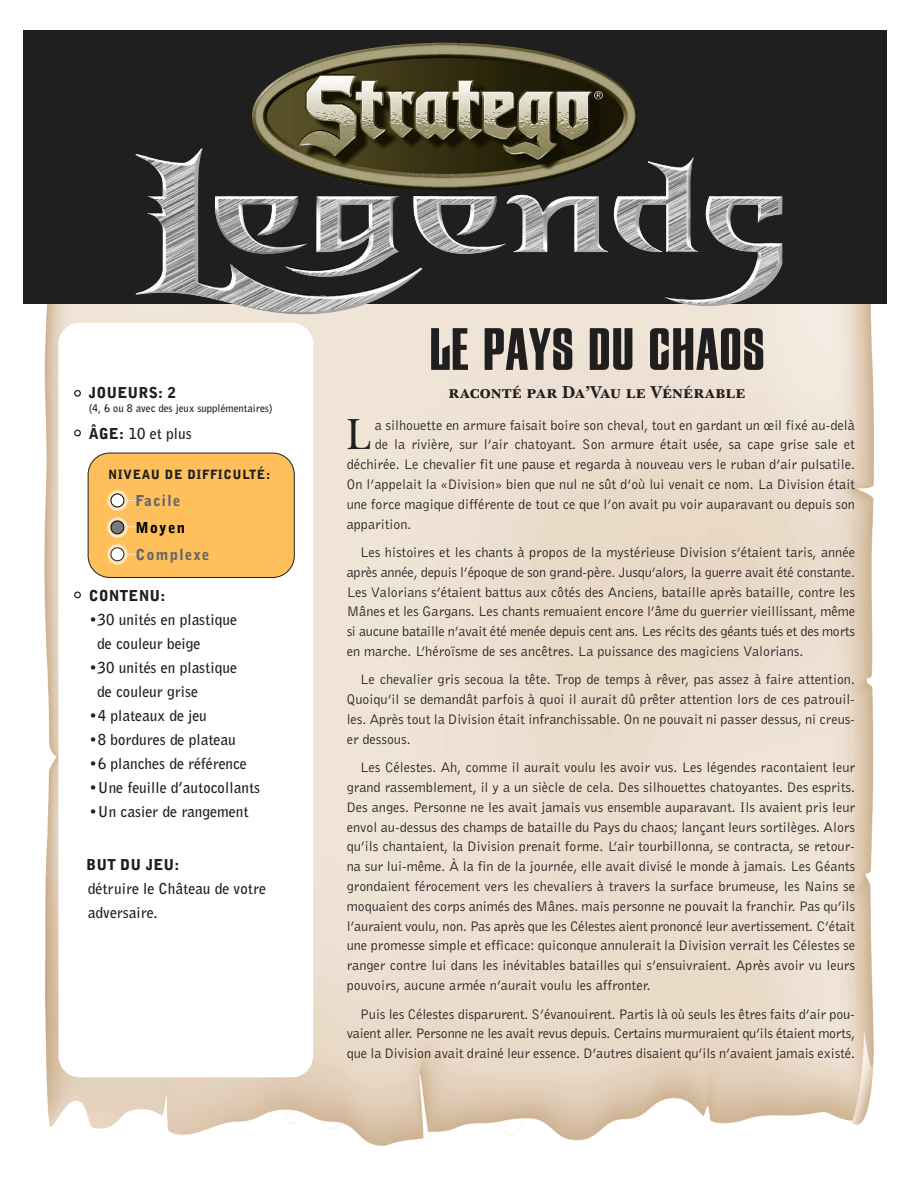
<style>
.page{position:relative;width:914px;height:1188px;background:#fff}
.page>*{position:absolute;margin:0;border:0;box-sizing:border-box;transform-origin:0 0}
.t1{font:55.5px "Cg Fiorello Cd";letter-spacing:.02em;color:#201f20;scale:1.1 1}
.t2{font:45.6px "New Baskerville SC";color:#201f20;scale:.85 1}
.t3{font:18px "New Baskerville Bold SC";color:#201f20}
.t4{font:700 15px/24px "Bell Gothic BT";letter-spacing:.01em;color:#201f20}
.t5{font:900 15px "Bell Gothic BT";letter-spacing:.01em;color:#201f20}
.t6{font:900 15px "Bell Gothic BT";letter-spacing:.09em;color:#666}
.t7{font:900 15px "Bell Gothic BT";letter-spacing:.09em;color:#000}
.t8{font:14.25px/19.8px "Bell Gothic BT";color:#201f20;text-align:justify}
.t9{font:900 12.75px "Bell Gothic BT";letter-spacing:.05em;color:#201f20}
.t10{font:700 10.5px "Bell Gothic BT";letter-spacing:.01em;color:#201f20}
.s1{font-weight:900}
</style>
<div class="page">
<img style="left:44px;top:30px;width:843px;height:1116px">
<div style="left:23px;top:30px;width:863px;height:274px;background:#201f20"></div>
<div style="left:58px;top:323px;width:255px;height:754px;background:#fff;border-radius:21px"></div>
<div style="left:88px;top:453px;width:206px;height:125px;background:#ffbf5a;border:1px solid #201f20;border-radius:22px"></div>
<svg style="left:74px;top:430px;width:7px;height:6px"></svg>
<svg style="left:75px;top:431px;width:5px;height:4px"></svg>
<svg style="left:74px;top:390px;width:7px;height:7px"></svg>
<svg style="left:75px;top:391px;width:5px;height:4px"></svg>
<svg style="left:74px;top:592px;width:7px;height:6px"></svg>
<svg style="left:75px;top:593px;width:5px;height:4px"></svg>
<svg style="left:107px;top:544px;width:21px;height:21px"></svg>
<div style="left:111px;top:547px;width:13px;height:14px;background:#fff;border:1px solid #201f20;border-radius:50%"></div>
<svg style="left:107px;top:517px;width:21px;height:21px"></svg>
<div style="left:111px;top:521px;width:13px;height:13px;background:#75787d;border:1px solid #000;border-radius:50%"></div>
<svg style="left:107px;top:490px;width:21px;height:21px"></svg>
<div style="left:111px;top:494px;width:13px;height:13px;background:#fff;border:1px solid #000;border-radius:50%"></div>
<svg style="left:126px;top:500px;width:12px;height:1px"></svg>
<svg style="left:125px;top:526px;width:13px;height:1px"></svg>
<svg style="left:126px;top:554px;width:12px;height:1px"></svg>
<img style="left:135px;top:148px;width:371px;height:167px">
<img style="left:252px;top:43px;width:386px;height:147px">
<p class="t5" style="left:89px;top:387px;width:89px">JOUEURS: 2</p>
<p class="t10" style="left:89px;top:404px;width:185px">(4, 6 ou 8 avec des jeux supplémentaires)</p>
<p class="t4" style="left:89px;top:423px;width:104px"><span class="s1">ÂGE:</span> 10 et plus</p>
<p class="t9" style="left:108px;top:470px;width:164px">NIVEAU DE DIFFICULTÉ:</p>
<p class="t6" style="left:135px;top:495px;width:46px">Facile</p>
<p class="t7" style="left:135px;top:522px;width:51px">Moyen</p>
<p class="t6" style="left:135px;top:549px;width:75px">Complexe</p>
<p class="t5" style="left:89px;top:590px;width:78px">CONTENU:</p>
<p class="t4" style="left:97px;top:609px;width:141px;text-indent:-9px">•30 unités en plastique de couleur beige</p>
<p class="t4" style="left:97px;top:657px;width:141px;text-indent:-9px">•30 unités en plastique de couleur grise</p>
<p class="t4" style="left:89px;top:705px;width:120px">•4 plateaux de jeu</p>
<p class="t4" style="left:89px;top:729px;width:148px">•8 bordures de plateau</p>
<p class="t4" style="left:89px;top:753px;width:159px">•6 planches de référence</p>
<p class="t4" style="left:89px;top:777px;width:173px">•Une feuille d’autocollants</p>
<p class="t4" style="left:89px;top:801px;width:161px">•Un casier de rangement</p>
<p class="t5" style="left:86px;top:860px;width:95px">BUT DU JEU:</p>
<p class="t4" style="left:88px;top:878px;width:179px">détruire le Château de votre adversaire.</p>
<h1 class="t1" style="left:429px;top:327px;width:306px">LE PAYS DU CHAOS</h1>
<p class="t3" style="left:448px;top:386px;width:298px">raconté par Da’Vau le Vénérable</p>
<h2 class="t2" style="left:346px;top:419px;width:30px">L</h2>
<p class="t8" style="left:375px;top:416px;width:481px">a silhouette en armure faisait boire son cheval, tout en gardant un œil fixé au-delà</p>
<p class="t8" style="left:375px;top:436px;width:481px">de la rivière, sur l’air chatoyant. Son armure était usée, sa cape grise sale et</p>
<p class="t8" style="left:346px;top:456px;width:510px">déchirée. Le chevalier fit une pause et regarda à nouveau vers le ruban d’air pulsatile.</p>
<p class="t8" style="left:346px;top:475px;width:510px">On l’appelait la «Division» bien que nul ne sût d’où lui venait ce nom. La Division était</p>
<p class="t8" style="left:346px;top:495px;width:510px">une force magique différente de tout ce que l’on avait pu voir auparavant ou depuis son</p>
<p class="t8" style="left:346px;top:515px;width:66px">apparition.</p>
<p class="t8" style="left:346px;top:543px;width:510px;text-indent:14px">Les histoires et les chants à propos de la mystérieuse Division s’étaient taris, année après année, depuis l’époque de son grand-père. Jusqu’alors, la guerre avait été constante.<br>Les Valorians s’étaient battus aux côtés des Anciens, bataille après bataille, contre les Mânes et les Gargans. Les chants remuaient encore l’âme du guerrier vieillissant, même si aucune bataille n’avait été menée depuis cent ans. Les récits des géants tués et des morts en marche. L’héroïsme de ses ancêtres. La puissance des magiciens Valorians.</p>
<p class="t8" style="left:346px;top:671px;width:510px;text-indent:14px">Le chevalier gris secoua la tête. Trop de temps à rêver, pas assez à faire attention.<br>Quoiqu’il se demandât parfois à quoi il aurait dû prêter attention lors de ces patrouil&shy;les. Après tout la Division était infranchissable. On ne pouvait ni passer dessus, ni creus&shy;er dessous.</p>
<p class="t8" style="left:346px;top:759px;width:510px;text-indent:14px">Les Célestes. Ah, comme il aurait voulu les avoir vus. Les légendes racontaient leur grand rassemblement, il y a un siècle de cela. Des silhouettes chatoyantes. Des esprits.<br>Des anges. Personne ne les avait jamais vus ensemble auparavant. Ils avaient pris leur envol au-dessus des champs de bataille du Pays du chaos; lançant leurs sortilèges. Alors qu’ils chantaient, la Division prenait forme. L’air tourbillonna, se contracta, se retour&shy;na sur lui-même. À la fin de la journée, elle avait divisé le monde à jamais. Les Géants grondaient férocement vers les chevaliers à travers la surface brumeuse, les Nains se moquaient des corps animés des Mânes. mais personne ne pouvait la franchir. Pas qu’ils l’auraient voulu, non. Pas après que les Célestes aient prononcé leur avertissement. C’était une promesse simple et efficace: quiconque annulerait la Division verrait les Célestes se ranger contre lui dans les inévitables batailles qui s’ensuivraient. Après avoir vu leurs pouvoirs, aucune armée n’aurait voulu les affronter.</p>
<p class="t8" style="left:346px;top:1005px;width:510px;text-indent:14px">Puis les Célestes disparurent. S’évanouirent. Partis là où seuls les êtres faits d’air pou&shy;vaient aller. Personne ne les avait revus depuis. Certains murmuraient qu’ils étaient morts, que la Division avait drainé leur essence. D’autres disaient qu’ils n’avaient jamais existé.</p>
</div>
